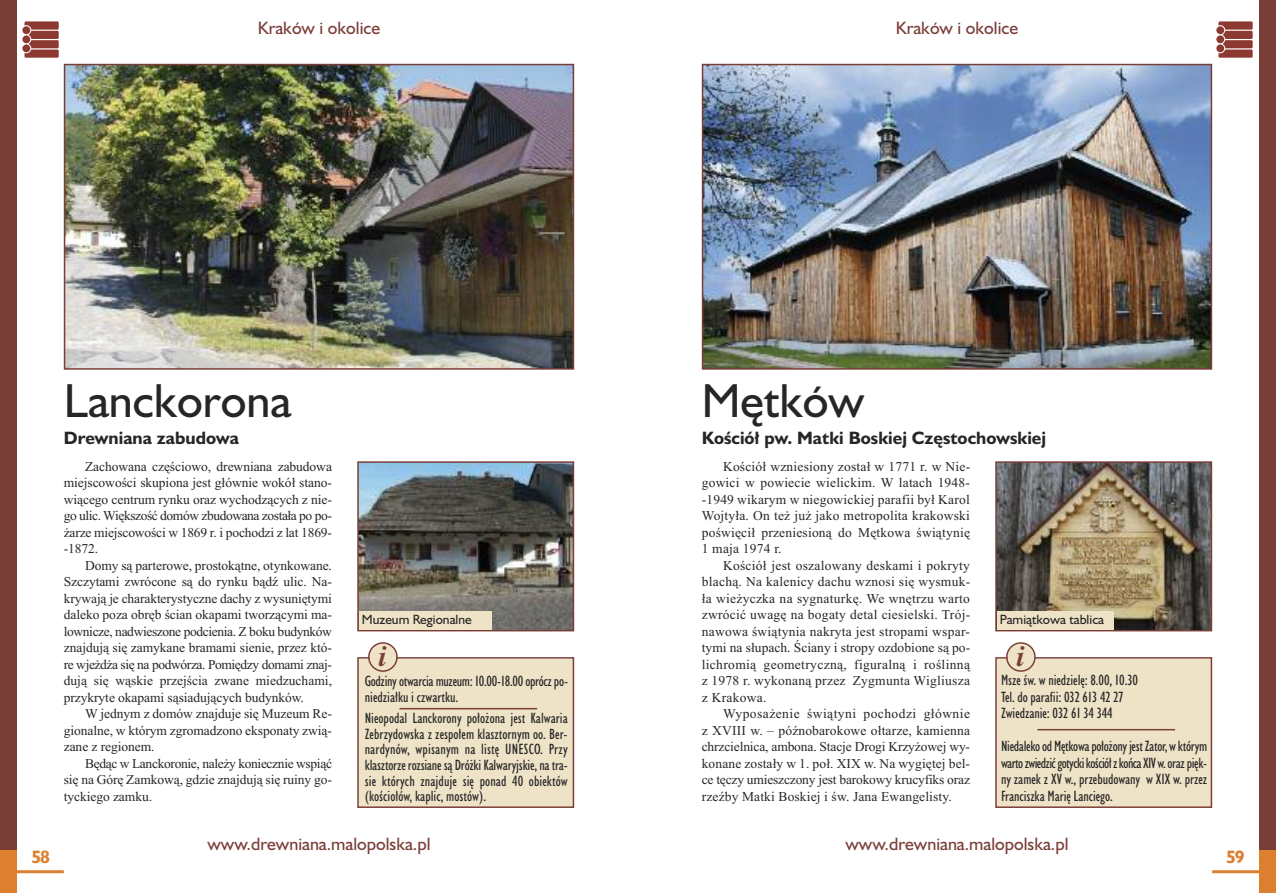
<style>
.page{position:relative;width:1276px;height:893px;background:#fff}
.page>*{position:absolute;margin:0;border:0;box-sizing:border-box;transform-origin:0 0}
.t1{font:48px "Humanst 521 EU";color:#272627}
.t2{font:italic 700 29.25px "Times";color:#7a3e38}
.t3{font:18px "Humanst 521 EU";color:#7a3e38}
.t4{font:18px "Humanst 521 EU Bold OTF";color:#272627}
.t5{font:700 18px "Humanst 521 EU";color:#dc7f2f}
.t6{font:15px/15.6px "Humanst 521 Cn EU";letter-spacing:-.005em;color:#272627}
.t7{font:13.5px/16.5px "Times New Roman";letter-spacing:-.005em;color:#272627;text-align:justify}
.t8{font:13.5px "Humanst 521 EU";color:#272627}
</style>
<div class="page">
<svg style="left:25px;top:21px;width:34px;height:37px"></svg>
<div style="left:22px;top:26px;width:8px;height:8px;background:#8c3a31;border-radius:50%"></div>
<div style="left:22px;top:35px;width:8px;height:8px;background:#8c3a31;border-radius:50%"></div>
<div style="left:22px;top:44px;width:8px;height:8px;background:#8c3a31;border-radius:50%"></div>
<div style="left:1259px;top:0;width:17px;height:863px;background:#7a3e38"></div>
<div style="left:1259px;top:850px;width:17px;height:43px;background:#dc7f2f"></div>
<hr style="left:1212px;top:870px;width:64px;height:3px;background:#dc7f2f">
<svg style="left:1218px;top:21px;width:34px;height:37px"></svg>
<div style="left:1216px;top:26px;width:8px;height:8px;background:#8c3a31;border-radius:50%"></div>
<div style="left:1216px;top:35px;width:8px;height:8px;background:#8c3a31;border-radius:50%"></div>
<div style="left:1216px;top:44px;width:8px;height:8px;background:#8c3a31;border-radius:50%"></div>
<img style="left:705px;top:67px;width:504px;height:300px">
<div style="left:702px;top:64px;width:510px;height:306px;border:2px solid #7a3e38"></div>
<div style="left:996px;top:659px;width:214px;height:147px;background:#efe3c7"></div>
<div style="left:995px;top:657px;width:217px;height:151px;border:2px solid #7a3e38"></div>
<svg style="left:1006px;top:642px;width:29px;height:30px"></svg>
<img style="left:998px;top:464px;width:211px;height:164px">
<div style="left:995px;top:461px;width:217px;height:170px;border:2px solid #7a3e38"></div>
<div style="left:997px;top:611px;width:116px;height:19px;background:#efe3c7"></div>
<hr style="left:1037px;top:729px;width:138px;height:1px;background:#7a3e38">
<div style="left:0;top:0;width:17px;height:863px;background:#7a3e38"></div>
<div style="left:0;top:850px;width:17px;height:43px;background:#dc7f2f"></div>
<hr style="left:0;top:870px;width:64px;height:3px;background:#dc7f2f">
<img style="left:67px;top:67px;width:504px;height:300px">
<div style="left:64px;top:64px;width:510px;height:306px;border:2px solid #7a3e38"></div>
<div style="left:359px;top:659px;width:214px;height:147px;background:#efe3c7"></div>
<div style="left:357px;top:657px;width:217px;height:151px;border:2px solid #7a3e38"></div>
<svg style="left:368px;top:642px;width:30px;height:30px"></svg>
<img style="left:360px;top:464px;width:211px;height:164px">
<div style="left:357px;top:461px;width:217px;height:170px;border:2px solid #7a3e38"></div>
<div style="left:359px;top:611px;width:132px;height:19px;background:#efe3c7"></div>
<hr style="left:399px;top:708px;width:138px;height:1px;background:#7a3e38">
<h3 class="t3" style="left:258px;top:16px;width:124px">Kraków i okolice</h3>
<h3 class="t3" style="left:895px;top:16px;width:124px">Kraków i okolice</h3>
<h3 class="t5" style="left:31px;top:845px;width:20px">58</h3>
<h1 class="t1" style="left:64px;top:371px;width:229px">Lanckorona</h1>
<h3 class="t4" style="left:64px;top:427px;width:177px">Drewniana zabudowa</h3>
<p class="t7" style="left:64px;top:458px;width:270px;text-indent:21px">Zachowana częściowo, drewniana zabudowa miejscowości skupiona jest głównie wokół stano&shy;wiącego centrum rynku oraz wychodzących z nie&shy;go ulic. Większość domów zbudowana została po po&shy;żarze miejscowości w 1869 r. i pochodzi z lat 1869- -1872.</p>
<p class="t7" style="left:64px;top:557px;width:270px;text-indent:21px">Domy są parterowe, prostokątne, otynkowane.<br>Szczytami zwrócone są do rynku bądź ulic. Na&shy;krywają je charakterystyczne dachy z wysuniętymi daleko poza obręb ścian okapami tworzącymi ma&shy;lownicze, nadwieszone podcienia. Z boku budynków znajdują się zamykane bramami sienie, przez któ&shy;re wjeżdża się na podwórza. Pomiędzy domami znaj&shy;dują się wąskie przejścia zwane miedzuchami, przykryte okapami sąsiadujących budynków.</p>
<p class="t7" style="left:64px;top:705px;width:270px;text-indent:21px">W jednym z domów znajduje się Muzeum Re&shy;gionalne, w którym zgromadzono eksponaty zwią&shy;zane z regionem.</p>
<p class="t7" style="left:64px;top:755px;width:270px;text-indent:21px">Będąc w Lanckoronie, należy koniecznie wspiąć się na Górę Zamkową, gdzie znajdują się ruiny go&shy;tyckiego zamku.</p>
<p class="t8" style="left:362px;top:611px;width:111px">Muzeum Regionalne</p>
<h2 class="t2" style="left:378px;top:639px;width:10px">i</h2>
<p class="t6" style="left:365px;top:673px;width:205px">Godziny otwarcia muzeum: 10.00-18.00 oprócz po&shy;niedziałku i czwartku.</p>
<p class="t6" style="left:365px;top:711px;width:205px;text-align:justify">Nieopodal Lanckorony położona jest Kalwaria Zebrzydowska z zespołem klasztornym oo. Ber&shy;nardynów, wpisanym na listę UNESCO. Przy klasztorze rozsiane są Dróżki Kalwaryjskie, na tra&shy;sie których znajduje się ponad 40 obiektów (kościołów, kaplic, mostów).</p>
<h1 class="t1" style="left:702px;top:371px;width:164px">Mętków</h1>
<h3 class="t4" style="left:702px;top:427px;width:346px">Kościół pw. Matki Boskiej Częstochowskiej</h3>
<p class="t7" style="left:702px;top:458px;width:270px;text-indent:21px">Kościół wzniesiony został w 1771 r. w Nie&shy;gowici w powiecie wielickim. W latach 1948- -1949 wikarym w niegowickiej parafii był Karol Wojtyła. On też już jako metropolita krakowski poświęcił przeniesioną do Mętkowa świątynię 1 maja 1974 r.</p>
<p class="t7" style="left:702px;top:557px;width:270px;text-indent:21px">Kościół jest oszalowany deskami i pokryty blachą. Na kalenicy dachu wznosi się wysmuk&shy;ła wieżyczka na sygnaturkę. We wnętrzu warto zwrócić uwagę na bogaty detal ciesielski. Trój&shy;nawowa świątynia nakryta jest stropami wspar&shy;tymi na słupach. Ściany i stropy ozdobione są po&shy;lichromią geometryczną, figuralną i roślinną z 1978 r. wykonaną przez Zygmunta Wigliusza z Krakowa.</p>
<p class="t7" style="left:702px;top:705px;width:270px;text-indent:21px">Wyposażenie świątyni pochodzi głównie z XVIII w. – późnobarokowe ołtarze, kamienna chrzcielnica, ambona. Stacje Drogi Krzyżowej wy&shy;konane zostały w 1. poł. XIX w. Na wygiętej bel&shy;ce tęczy umieszczony jest barokowy krucyfiks oraz rzeźby Matki Boskiej i św. Jana Ewangelisty.</p>
<p class="t8" style="left:1000px;top:611px;width:106px">Pamiątkowa tablica</p>
<h2 class="t2" style="left:1016px;top:639px;width:10px">i</h2>
<p class="t6" style="left:1001px;top:672px;width:139px;line-height:16.5px">Msze św. w niedzielę: 8.00, 10.30<br>Tel. do parafii: 032 613 42 27<br>Zwiedzanie: 032 61 34 344</p>
<p class="t6" style="left:1001px;top:738px;width:208px;line-height:16.5px;text-align:justify">NiedalekoodMętkowapołożonyjestZator, w którym wartozwiedzićgotyckikościółzkońcaXIVw.oraz pięk&shy;ny zamek z XV w., przebudowany w XIX w. przez Franciszka Marię Lanciego.</p>
<h3 class="t3" style="left:207px;top:833px;width:224px">www.drewniana.malopolska.pl</h3>
<h3 class="t3" style="left:845px;top:833px;width:224px">www.drewniana.malopolska.pl</h3>
<h3 class="t5" style="left:1226px;top:845px;width:20px">59</h3>
</div>
